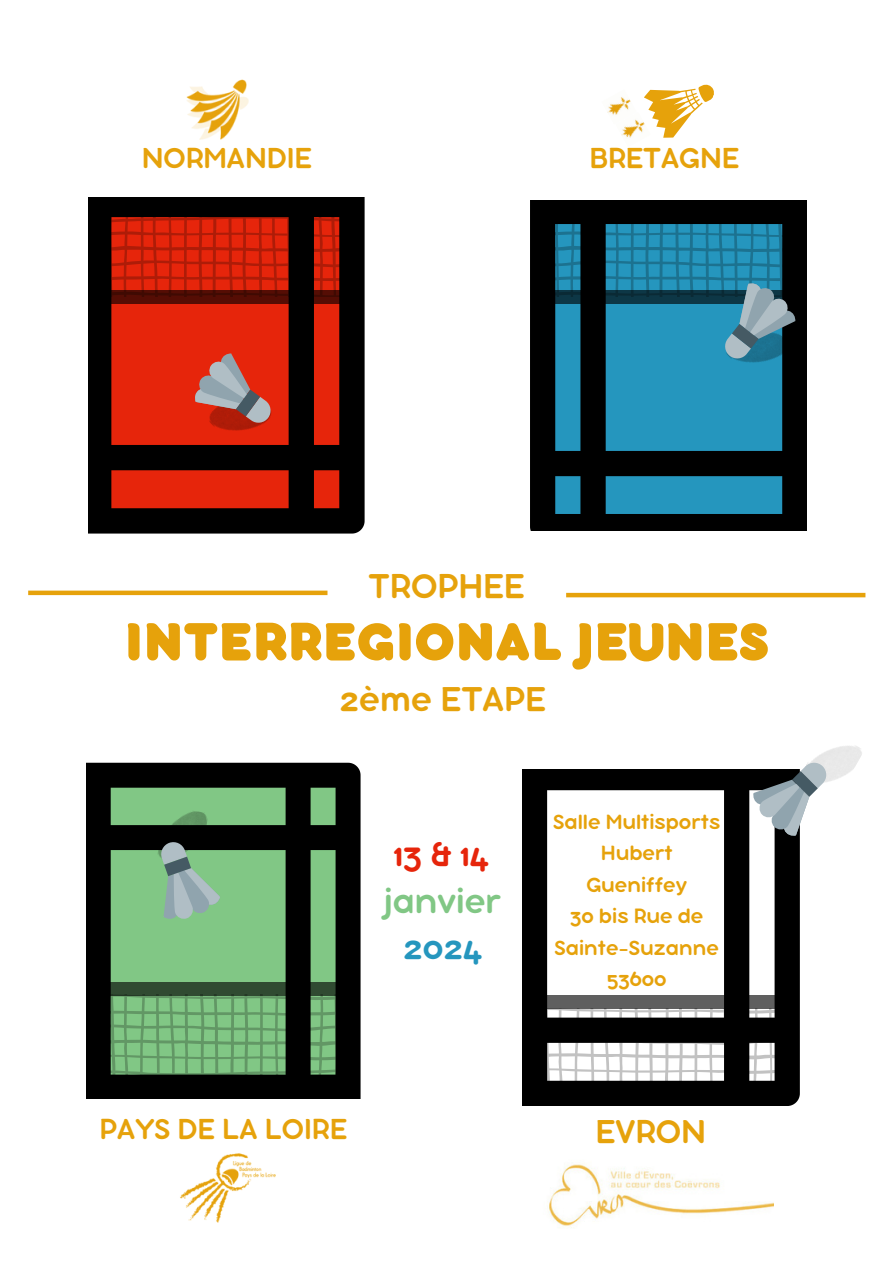
<style>
.page{position:relative;width:894px;height:1264px;background:#fff}
.page>*{position:absolute;margin:0;border:0;box-sizing:border-box;transform-origin:0 0}
.t1{font:800 57px "Bubbleboddy Neue";color:#e6a20b}
.t2{font:37.5px "Bubbleboddy Neue";color:#e6a20b}
.t3{font:37.5px "Bubbleboddy Neue";color:#81c785}
.t4{font:37.5px "Bubbleboddy Neue";color:#e6250b}
.t5{font:37.5px "Bubbleboddy Neue";color:#2596be}
.t6{font:36px "Bubbleboddy Neue";color:#e6a20b}
.t7{font:31.5px "Bubbleboddy Neue";color:#e6a20b}
.t8{font:22.5px/31.5px "Bubbleboddy Neue";color:#e6a20b;text-align:center}
</style>
<div class="page">
<div style="left:28px;top:590px;width:299px;height:5px;background:#e6a20b"></div>
<hr style="left:566px;top:593px;width:299px;height:4px;background:#e6a20b">
<svg style="left:89px;top:197px;width:275px;height:336px;background:#681005"></svg>
<svg style="left:530px;top:200px;width:276px;height:331px;background:#114457"></svg>
<svg style="left:86px;top:762px;width:274px;height:336px;background:#3a5a3c"></svg>
<svg style="left:93px;top:213px;width:260px;height:77px;background:#9e1907"></svg>
<svg style="left:89px;top:290px;width:268px;height:13px;background:#3c0902"></svg>
<div style="left:536px;top:290px;width:268px;height:13px;background:#000"></div>
<svg style="left:94px;top:995px;width:260px;height:83px;background:#58895b"></svg>
<svg style="left:86px;top:981px;width:268px;height:14px;background:#273d28"></svg>
<img style="left:205px;top:442px;width:69px;height:8px">
<img style="left:722px;top:372px;width:69px;height:10px">
<img style="left:157px;top:806px;width:51px;height:18px">
<svg style="left:539px;top:213px;width:260px;height:159px;background:#206882"></svg>
<svg style="left:151px;top:824px;width:91px;height:111px;background:#6b9474"></svg>
<svg style="left:182px;top:351px;width:103px;height:91px;background:#cb4838"></svg>
<img style="left:186px;top:79px;width:63px;height:61px">
<img style="left:180px;top:1153px;width:96px;height:70px">
<svg style="left:644px;top:84px;width:70px;height:54px"></svg>
<img style="left:607px;top:97px;width:24px;height:18px">
<img style="left:615px;top:112px;width:35px;height:26px">
<svg style="left:522px;top:769px;width:277px;height:336px"></svg>
<img style="left:547px;top:1164px;width:226px;height:64px">
<svg style="left:528px;top:1008px;width:260px;height:83px"></svg>
<svg style="left:524px;top:995px;width:268px;height:13px;background:#474747"></svg>
<svg style="left:753px;top:761px;width:82px;height:80px"></svg>
<p class="t7" style="left:142px;top:148px;width:171px">NORMANDIE</p>
<p class="t7" style="left:589px;top:148px;width:151px">BRETAGNE</p>
<p class="t2" style="left:368px;top:574px;width:157px">TROPHEE</p>
<p class="t1" style="left:124px;top:623px;width:646px">INTERREGIONAL JEUNES</p>
<p class="t2" style="left:339px;top:687px;width:208px">2ème ETAPE</p>
<p class="t4" style="left:393px;top:841px;width:97px">13 &amp; 14</p>
<p class="t3" style="left:384px;top:888px;width:119px">janvier</p>
<p class="t5" style="left:403px;top:935px;width:81px">2024</p>
<p class="t8" style="left:553px;top:807px;width:168px">Salle Multisports</p>
<p class="t8" style="left:586px;top:839px;width:102px">Hubert<br>Gueniffey</p>
<p class="t8" style="left:554px;top:902px;width:166px">30 bis Rue de<br>Sainte-Suzanne</p>
<p class="t8" style="left:607px;top:965px;width:61px">53600</p>
<p class="t7" style="left:100px;top:1119px;width:249px">PAYS DE LA LOIRE</p>
<p class="t6" style="left:595px;top:1120px;width:112px">EVRON</p>
</div>
